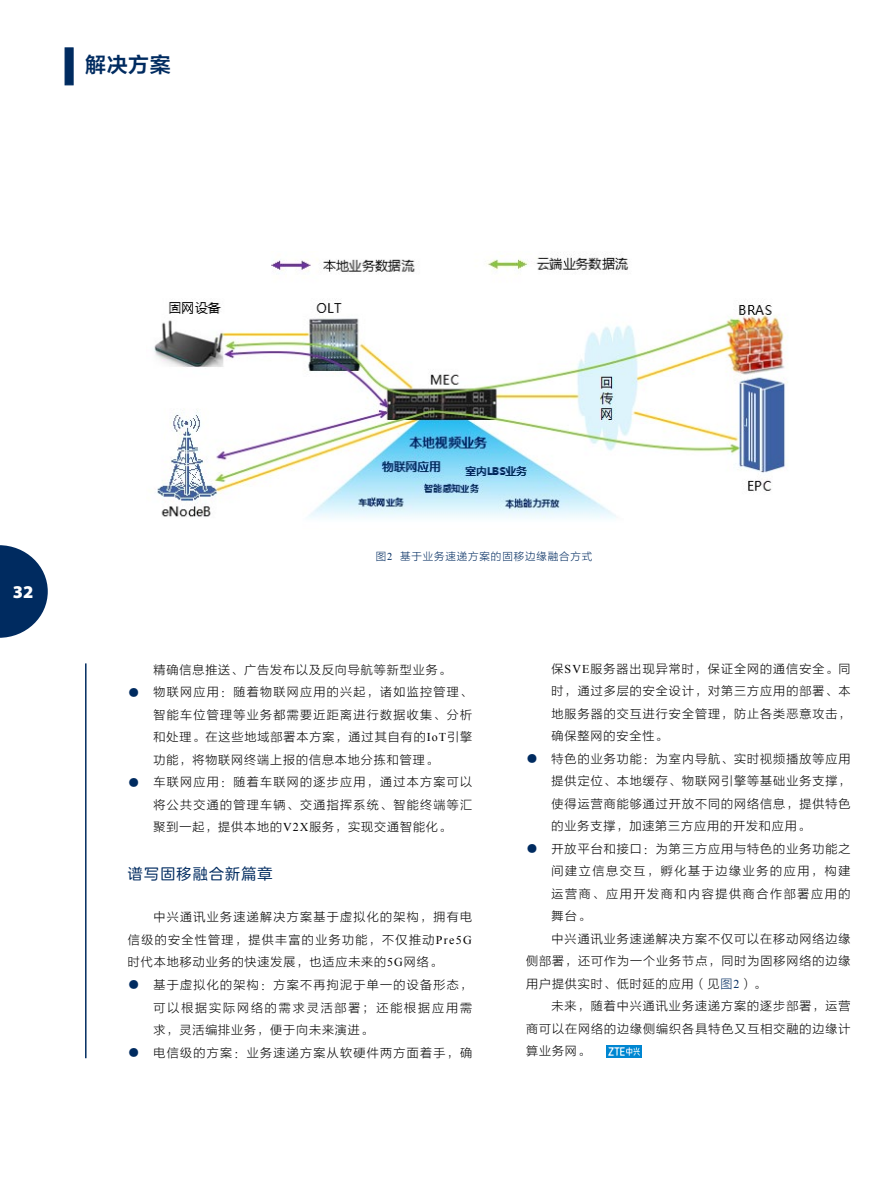
<style>
.page{position:relative;width:893px;height:1183px;background:#fff}
.page>*{position:absolute;margin:0;border:0;box-sizing:border-box;transform-origin:0 0}
.t1{font:21px "FZLTZCHK GBK1 0";color:#002b60}
.t2{font:900 18px "Myriad Pro";color:#fff}
.t3{font:15px "FZLANTY JW GB1 0";letter-spacing:.08em;color:#002b60}
.t4{font:12px/22.5px "FZLTXHK GBK1 0";letter-spacing:.085em;color:#000;text-align:justify}
.t5{font:12px "FZLTXHK GBK1 0";letter-spacing:.14em;color:#000}
.t6{font:12px "FZLTXHK GBK1 0";letter-spacing:.11em;color:#000}
.t7{font:10.5px "FZLTXHK GBK1 0";letter-spacing:.08em;color:#002b60}
.s1{font-family:"Times New Roman"}
.s2{font-family:"Adobe Song Std";font-weight:300;color:#002b60}
.s3{color:#002b60}
.s4{font-family:"Times New Roman";color:#002b60}
</style>
<div class="page">
<div style="left:65px;top:48px;width:8px;height:37px;background:#002b60"></div>
<hr style="left:85px;top:663px;width:2px;height:394px;background:#002b60">
<svg style="left:0;top:545px;width:48px;height:92px"></svg>
<img style="left:606px;top:1045px;width:36px;height:12px">
<img style="left:154px;top:255px;width:634px;height:264px">
<h1 class="t1" style="left:85px;top:53px;width:87px">解决方案</h1>
<h2 class="t2" style="left:13px;top:581px;width:22px">32</h2>
<p class="t7" style="left:376px;top:550px;width:218px">图<span class="s1">2</span> 基于业务速递方案的固移边缘融合方式</p>
<p class="t4" style="left:153px;top:658px;width:299px">精确信息推送、广告发布以及反向导航等新型业务。</p>
<p class="t4" style="left:153px;top:681px;width:320px;text-indent:-26px"><span class="s2">●</span> 物联网应用：随着物联网应用的兴起，诸如监控管理、智能车位管理等业务都需要近距离进行数据收集、分析和处理。在这些地域部署本方案，通过其自有的<span class="s1">IoT</span>引擎功能，将物联网终端上报的信息本地分拣和管理。</p>
<p class="t4" style="left:153px;top:771px;width:320px;text-indent:-26px"><span class="s2">●</span> 车联网应用：随着车联网的逐步应用，通过本方案可以将公共交通的管理车辆、交通指挥系统、智能终端等汇聚到一起，提供本地的<span class="s1">V2X</span>服务，实现交通智能化。</p>
<p class="t3" style="left:128px;top:865px;width:146px">谱写固移融合新篇章</p>
<p class="t4" style="left:128px;top:906px;width:346px;text-indent:26px">中兴通讯业务速递解决方案基于虚拟化的架构，拥有电信级的安全性管理，提供丰富的业务功能，不仅推动<span class="s1">Pre5G</span>时代本地移动业务的快速发展，也适应未来的<span class="s1">5G</span>网络。</p>
<p class="t4" style="left:153px;top:973px;width:320px;text-indent:-26px"><span class="s2">●</span> 基于虚拟化的架构：方案不再拘泥于单一的设备形态，可以根据实际网络的需求灵活部署；还能根据应用需求，灵活编排业务，便于向未来演进。</p>
<p class="t6" style="left:128px;top:1045px;width:346px"><span class="s2">●</span> 电信级的方案：业务速递方案从软硬件两方面着手，确</p>
<p class="t4" style="left:552px;top:657px;width:300px">保<span class="s1">SVE</span>服务器出现异常时，保证全网的通信安全。同时，通过多层的安全设计，对第三方应用的部署、本地服务器的交互进行安全管理，防止各类恶意攻击，确保整网的安全性。</p>
<p class="t4" style="left:552px;top:747px;width:300px;text-indent:-26px"><span class="s2">●</span> 特色的业务功能：为室内导航、实时视频播放等应用提供定位、本地缓存、物联网引擎等基础业务支撑，使得运营商能够通过开放不同的网络信息，提供特色的业务支撑，加速第三方应用的开发和应用。</p>
<p class="t4" style="left:526px;top:837px;width:326px"><span class="s2">●</span> 开放平台和接口：为第三方应用与特色的业务功能之</p>
<p class="t5" style="left:552px;top:864px;width:300px">间建立信息交互，孵化基于边缘业务的应用，构建</p>
<p class="t5" style="left:552px;top:886px;width:300px">运营商、应用开发商和内容提供商合作部署应用的</p>
<p class="t4" style="left:552px;top:905px;width:40px">舞台。</p>
<p class="t4" style="left:552px;top:927px;width:300px">中兴通讯业务速递解决方案不仅可以在移动网络边缘</p>
<p class="t4" style="left:526px;top:950px;width:326px">侧部署，还可作为一个业务节点，同时为固移网络的边缘</p>
<p class="t4" style="left:526px;top:972px;width:241px">用户提供实时、低时延的应用（见<span class="s3">图</span><span class="s4">2</span>）。</p>
<p class="t4" style="left:552px;top:995px;width:300px">未来，随着中兴通讯业务速递方案的逐步部署，运营</p>
<p class="t4" style="left:526px;top:1017px;width:326px">商可以在网络的边缘侧编织各具特色又互相交融的边缘计</p>
<p class="t4" style="left:526px;top:1040px;width:65px">算业务网。</p>
</div>
